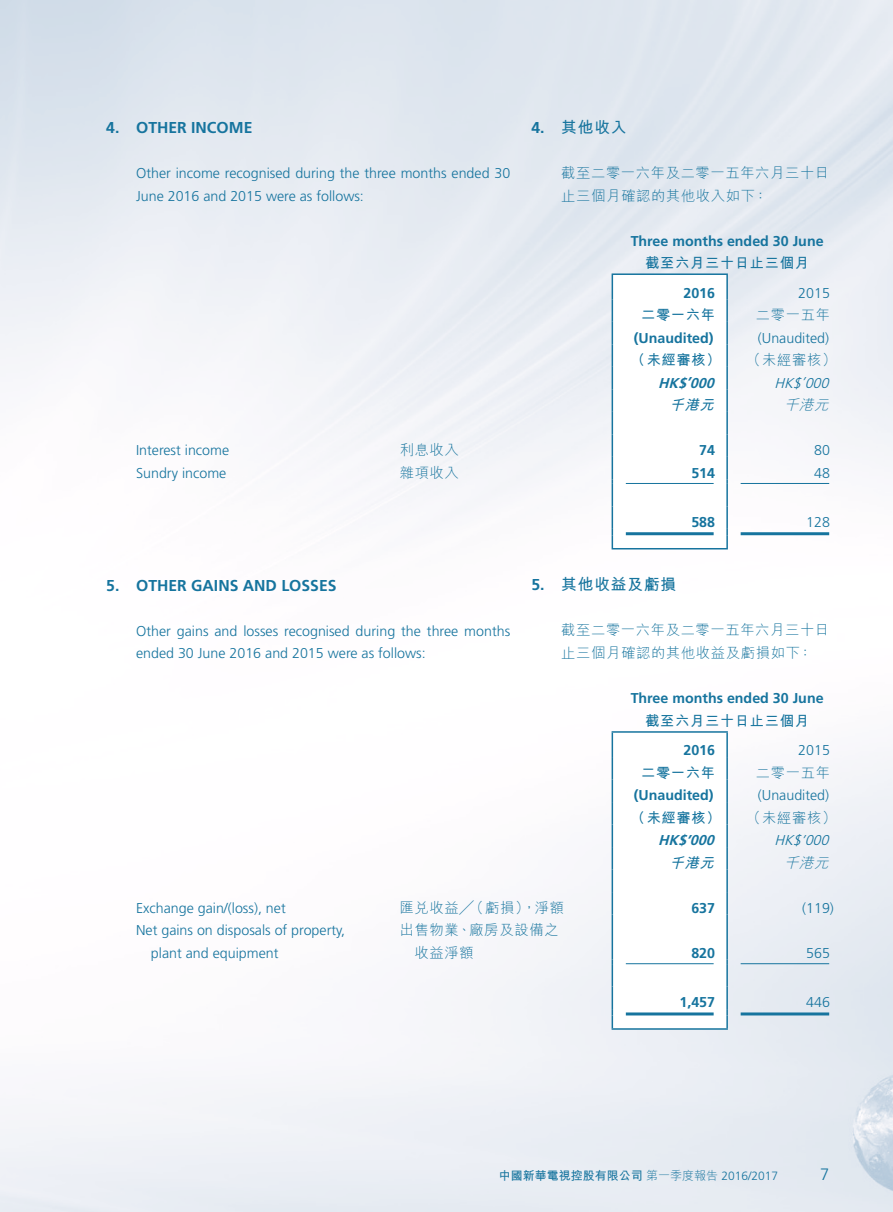
<style>
.page{position:relative;width:893px;height:1212px;background:#fff}
.page>*{position:absolute;margin:0;border:0;box-sizing:border-box;transform-origin:0 0}
.t1{font:300 16.5px "Frutiger LT Std";color:#16749e}
.Heading_1{font:700 15.75px "Frutiger LT Std";color:#16749e}
.C_Heading_1{font:700 15.75px "M Hei HK";letter-spacing:.05em;color:#16749e}
.Body_Text{font:300 14.25px/22.5px "Frutiger LT Std";color:#16749e}
.Body_Text-2{font:700 14.25px "Frutiger LT Std";color:#16749e}
.C_Body_Text{font:300 14.25px/22.5px "M Hei HK";letter-spacing:.045em;color:#16749e}
.Body_Text-3{font:300 14.25px/22.5px "M Hei HK";letter-spacing:.05em;color:#16749e}
.Body_Text-4{font:700 14.25px "M Hei HK";letter-spacing:.05em;color:#16749e}
.Body_Text-5{font:italic 700 14.25px "Frutiger LT Std";color:#16749e}
.Body_Text-6{font:italic 300 14.25px "Frutiger LT Std";color:#16749e}
.Body_Text-7{font:italic 700 14.25px "M Hei HK";color:#16749e}
.Body_Text-8{font:italic 300 14.25px "M Hei HK";color:#16749e}
.t2{font:700 12px "M Hei HK";color:#16749e}
.s1{font-family:"Frutiger LT Std"}
.s2{font-weight:300}
.s3{font-family:"Frutiger LT Std";font-weight:300}
</style>
<div class="page">
<hr style="left:612px;top:273px;width:116px;height:2px;background:#16749e">
<svg style="left:612px;top:274px;width:116px;height:275px"></svg>
<hr style="left:726px;top:275px;width:2px;height:24px;background:#16749e">
<hr style="left:626px;top:483px;width:88px;height:1px;background:#16749e">
<hr style="left:741px;top:483px;width:88px;height:1px;background:#16749e">
<hr style="left:626px;top:532px;width:88px;height:3px;background:#16749e">
<hr style="left:741px;top:532px;width:88px;height:3px;background:#16749e">
<hr style="left:612px;top:1028px;width:116px;height:2px;background:#16749e">
<hr style="left:612px;top:731px;width:116px;height:2px;background:#16749e">
<svg style="left:612px;top:732px;width:116px;height:297px"></svg>
<hr style="left:726px;top:733px;width:2px;height:24px;background:#16749e">
<hr style="left:626px;top:963px;width:88px;height:1px;background:#16749e">
<hr style="left:741px;top:963px;width:88px;height:1px;background:#16749e">
<hr style="left:626px;top:1012px;width:88px;height:3px;background:#16749e">
<hr style="left:741px;top:1012px;width:88px;height:3px;background:#16749e">
<p class="Heading_1" style="left:106px;top:118px;width:148px">4. OTHER INCOME</p>
<p class="Body_Text" style="left:136px;top:162px;width:376px">Other income recognised during the three months ended 30<br>June 2016 and 2015 were as follows:</p>
<p class="C_Heading_1" style="left:531px;top:116px;width:97px"><span class="s1">4.</span> 其他收入</p>
<p class="C_Body_Text" style="left:561px;top:161px;width:269px">截至二零一六年及二零一五年六月三十日止三個月確認的其他收入如下：</p>
<p class="Body_Text-2" style="left:631px;top:232px;width:194px">Three months ended 30 June</p>
<p class="Body_Text-4" style="left:645px;top:253px;width:165px">截至六月三十日止三個月</p>
<p class="Body_Text-2" style="left:683px;top:284px;width:33px">2016</p>
<p class="Body_Text" style="left:798px;top:282px;width:33px">2015</p>
<p class="Body_Text-4" style="left:641px;top:304px;width:76px">二零一六年</p>
<p class="Body_Text-3" style="left:756px;top:303px;width:76px">二零一五年</p>
<p class="Body_Text-2" style="left:634px;top:329px;width:81px">(Unaudited)</p>
<p class="Body_Text" style="left:758px;top:327px;width:73px">(Unaudited)</p>
<p class="Body_Text-4" style="left:631px;top:349px;width:91px">（未經審核）</p>
<p class="Body_Text-3" style="left:746px;top:348px;width:91px">（未經審核）</p>
<p class="Body_Text-5" style="left:658px;top:374px;width:61px">HK$’000</p>
<p class="Body_Text-6" style="left:775px;top:374px;width:60px">HK$’000</p>
<p class="Body_Text-7" style="left:669px;top:394px;width:51px">千港元</p>
<p class="Body_Text-8" style="left:784px;top:397px;width:49px">千港元</p>
<p class="Body_Text" style="left:136px;top:439px;width:95px">Interest income</p>
<p class="Body_Text-3" style="left:400px;top:438px;width:61px">利息收入</p>
<p class="Body_Text-2" style="left:699px;top:442px;width:17px">74</p>
<p class="Body_Text" style="left:814px;top:439px;width:17px">80</p>
<p class="Body_Text" style="left:136px;top:462px;width:92px">Sundry income</p>
<p class="Body_Text-3" style="left:400px;top:461px;width:61px">雜項收入</p>
<p class="Body_Text-2" style="left:691px;top:464px;width:25px">514</p>
<p class="Body_Text" style="left:814px;top:462px;width:17px">48</p>
<p class="Body_Text-2" style="left:691px;top:514px;width:25px">588</p>
<p class="Body_Text" style="left:806px;top:511px;width:25px">128</p>
<p class="Heading_1" style="left:106px;top:576px;width:232px">5. OTHER GAINS AND LOSSES</p>
<p class="Body_Text" style="left:136px;top:620px;width:376px">Other gains and losses recognised during the three months ended 30 June 2016 and 2015 were as follows:</p>
<p class="C_Heading_1" style="left:531px;top:573px;width:146px"><span class="s1">5.</span> 其他收益及虧損</p>
<p class="C_Body_Text" style="left:561px;top:618px;width:269px">截至二零一六年及二零一五年六月三十日止三個月確認的其他收益及虧損如下：</p>
<p class="Body_Text-2" style="left:631px;top:690px;width:194px">Three months ended 30 June</p>
<p class="Body_Text-4" style="left:645px;top:710px;width:165px">截至六月三十日止三個月</p>
<p class="Body_Text-2" style="left:683px;top:742px;width:33px">2016</p>
<p class="Body_Text" style="left:798px;top:739px;width:33px">2015</p>
<p class="Body_Text-4" style="left:641px;top:762px;width:76px">二零一六年</p>
<p class="Body_Text-3" style="left:756px;top:761px;width:76px">二零一五年</p>
<p class="Body_Text-2" style="left:634px;top:787px;width:81px">(Unaudited)</p>
<p class="Body_Text" style="left:758px;top:784px;width:73px">(Unaudited)</p>
<p class="Body_Text-4" style="left:631px;top:807px;width:91px">（未經審核）</p>
<p class="Body_Text-3" style="left:746px;top:806px;width:91px">（未經審核）</p>
<p class="Body_Text-5" style="left:658px;top:832px;width:61px">HK$’000</p>
<p class="Body_Text-6" style="left:775px;top:832px;width:60px">HK$’000</p>
<p class="Body_Text-7" style="left:669px;top:852px;width:51px">千港元</p>
<p class="Body_Text-8" style="left:784px;top:855px;width:49px">千港元</p>
<p class="Body_Text" style="left:136px;top:897px;width:151px">Exchange gain/(loss), net</p>
<p class="Body_Text-3" style="left:400px;top:896px;width:166px">匯兌收益╱（虧損），淨額</p>
<p class="Body_Text-2" style="left:691px;top:899px;width:25px">637</p>
<p class="Body_Text" style="left:802px;top:897px;width:33px">(119)</p>
<p class="Body_Text" style="left:151px;top:919px;width:196px;text-indent:-15px">Net gains on disposals of property, plant and equipment</p>
<p class="Body_Text-3" style="left:415px;top:918px;width:146px;text-indent:-15px">出售物業、廠房及設備之收益淨額</p>
<p class="Body_Text-2" style="left:691px;top:944px;width:25px">820</p>
<p class="Body_Text" style="left:806px;top:942px;width:25px">565</p>
<p class="Body_Text-2" style="left:679px;top:994px;width:37px">1,457</p>
<p class="Body_Text" style="left:806px;top:991px;width:25px">446</p>
<p class="t2" style="left:499px;top:1167px;width:281px">中國新華電視控股有限公司<span class="s2">第一季度報告</span> <span class="s3">2016/2017</span></p>
<p class="t1" style="left:820px;top:1165px;width:11px">7</p>
</div>
